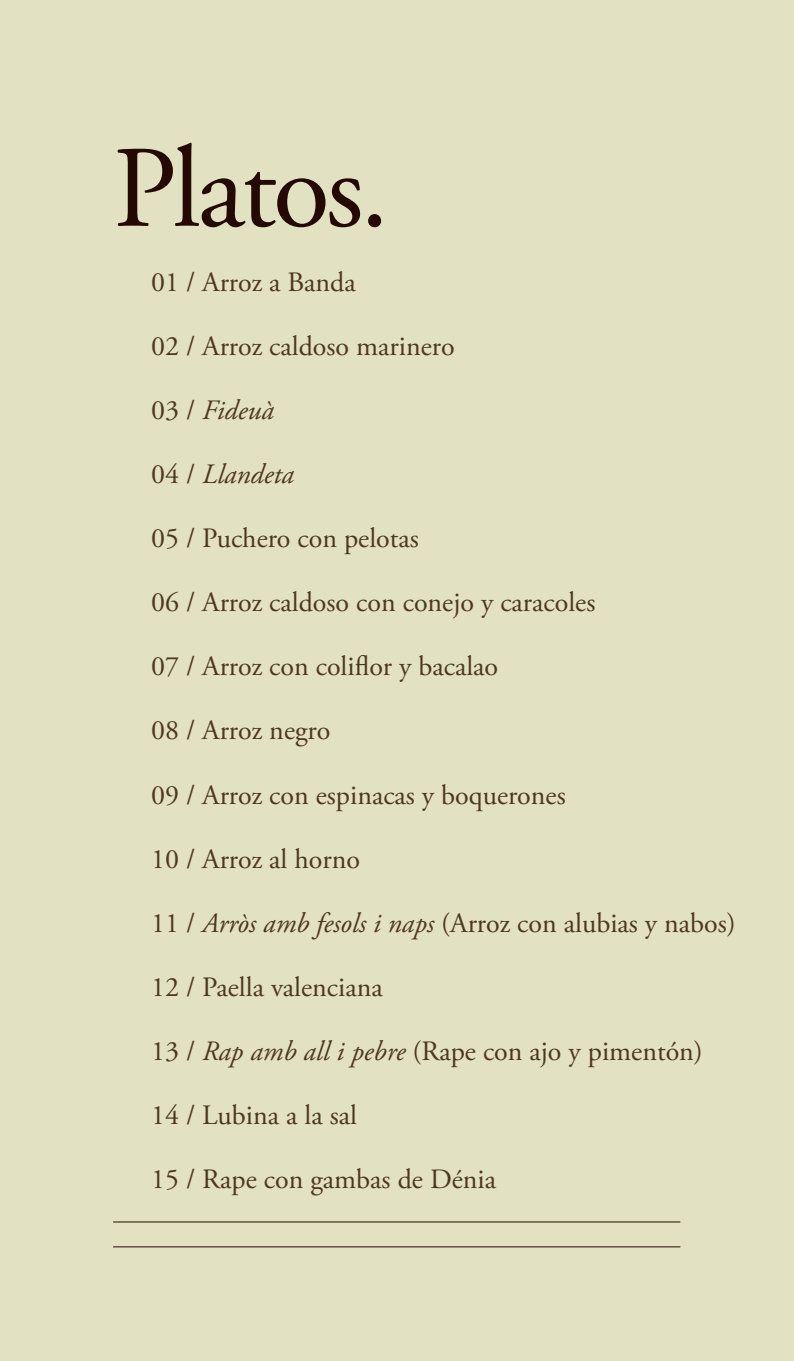
<style>
.page{position:relative;width:794px;height:1361px;background:#e2e1c1}
.page>*{position:absolute;margin:0;border:0;box-sizing:border-box;transform-origin:0 0}
.t1{font:116px "Adobe Garamond Pro";letter-spacing:-.03em;color:#240902}
.t2{font:28px "Adobe Garamond Pro";color:#4f371e}
.t3{font:italic 28px "Adobe Garamond Pro";color:#4f371e}
.s1{font-style:normal}
.s2{font-style:italic}
</style>
<div class="page">
<hr style="left:113px;top:1221px;width:567px;height:1px;background:#240902">
<hr style="left:113px;top:1246px;width:567px;height:1px;background:#240902">
<h1 class="t1" style="left:113px;top:119px;width:278px">Platos.</h1>
<p class="t2" style="left:151px;top:266px;width:206px">01 / Arroz a Banda</p>
<p class="t2" style="left:151px;top:330px;width:305px">02 / Arroz caldoso marinero</p>
<p class="t3" style="left:151px;top:394px;width:124px"><span class="s1">03 /</span> Fideuà</p>
<p class="t3" style="left:151px;top:458px;width:144px"><span class="s1">04 /</span> Llandeta</p>
<p class="t2" style="left:151px;top:522px;width:269px">05 / Puchero con pelotas</p>
<p class="t2" style="left:151px;top:586px;width:446px">06 / Arroz caldoso con conejo y caracoles</p>
<p class="t2" style="left:151px;top:650px;width:349px">07 / Arroz con coliflor y bacalao</p>
<p class="t2" style="left:151px;top:714px;width:181px">08 / Arroz negro</p>
<p class="t2" style="left:151px;top:778px;width:416px">09 / Arroz con espinacas y boquerones</p>
<p class="t2" style="left:151px;top:842px;width:211px">10 / Arroz al horno</p>
<p class="t2" style="left:151px;top:906px;width:586px">11 / <span class="s2">Arròs amb fesols i naps</span> (Arroz con alubias y nabos)</p>
<p class="t2" style="left:151px;top:970px;width:233px">12 / Paella valenciana</p>
<p class="t2" style="left:151px;top:1034px;width:553px">13 / <span class="s2">Rap amb all i pebre</span> (Rape con ajo y pimentón)</p>
<p class="t2" style="left:151px;top:1098px;width:207px">14 / Lubina a la sal</p>
<p class="t2" style="left:151px;top:1162px;width:346px">15 / Rape con gambas de Dénia</p>
</div>
